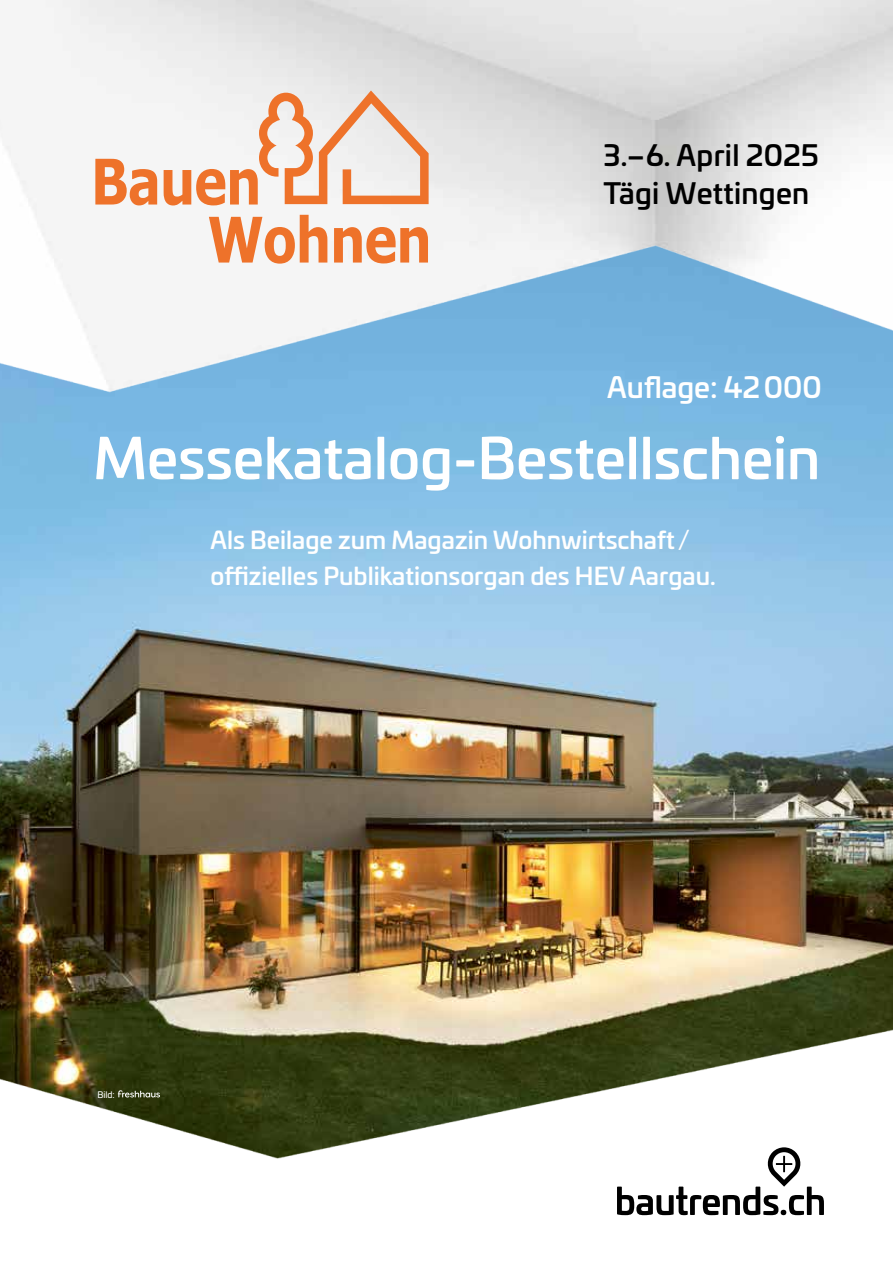
<style>
.page{position:relative;width:893px;height:1263px;background:#fff}
.page>*{position:absolute;margin:0;border:0;box-sizing:border-box;transform-origin:0 0}
.t1{font:500 55.5px "Univia Pro";color:#fff}
.t2{font:500 28.5px/38px "Univia Pro";letter-spacing:.01em;color:#000}
.t3{font:500 28.5px "Univia Pro";color:#fff}
.t4{font:500 24px/36px "Univia Pro";color:#fff}
.t5{font:8.85px "Univia Pro";color:#fff}
</style>
<div class="page">
<img style="left:0;top:433px;width:893px;height:580px">
<img style="left:0;top:1013px;width:893px;height:203px">
<img style="left:0;top:0;width:893px;height:433px">
<svg style="left:617px;top:1147px;width:207px;height:68px"></svg>
<svg style="left:95px;top:90px;width:334px;height:115px"></svg>
<svg style="left:209px;top:215px;width:118px;height:49px"></svg>
<svg style="left:334px;top:227px;width:94px;height:36px"></svg>
<svg style="left:118px;top:1090px;width:42px;height:7px"></svg>
<p class="t2" style="left:604px;top:134px;width:217px">3.–6. April 2025<br>Tägi Wettingen</p>
<p class="t3" style="left:607px;top:365px;width:216px">Auflage: 42 000</p>
<h1 class="t1" style="left:94px;top:416px;width:728px">Messekatalog-Bestellschein</h1>
<p class="t4" style="left:210px;top:520px;width:507px">Als Beilage zum Magazin Wohnwirtschaft / offizielles Publikations organ des HEV Aargau.</p>
<p class="t5" style="left:97px;top:1088px;width:19px">Bild:</p>
</div>
